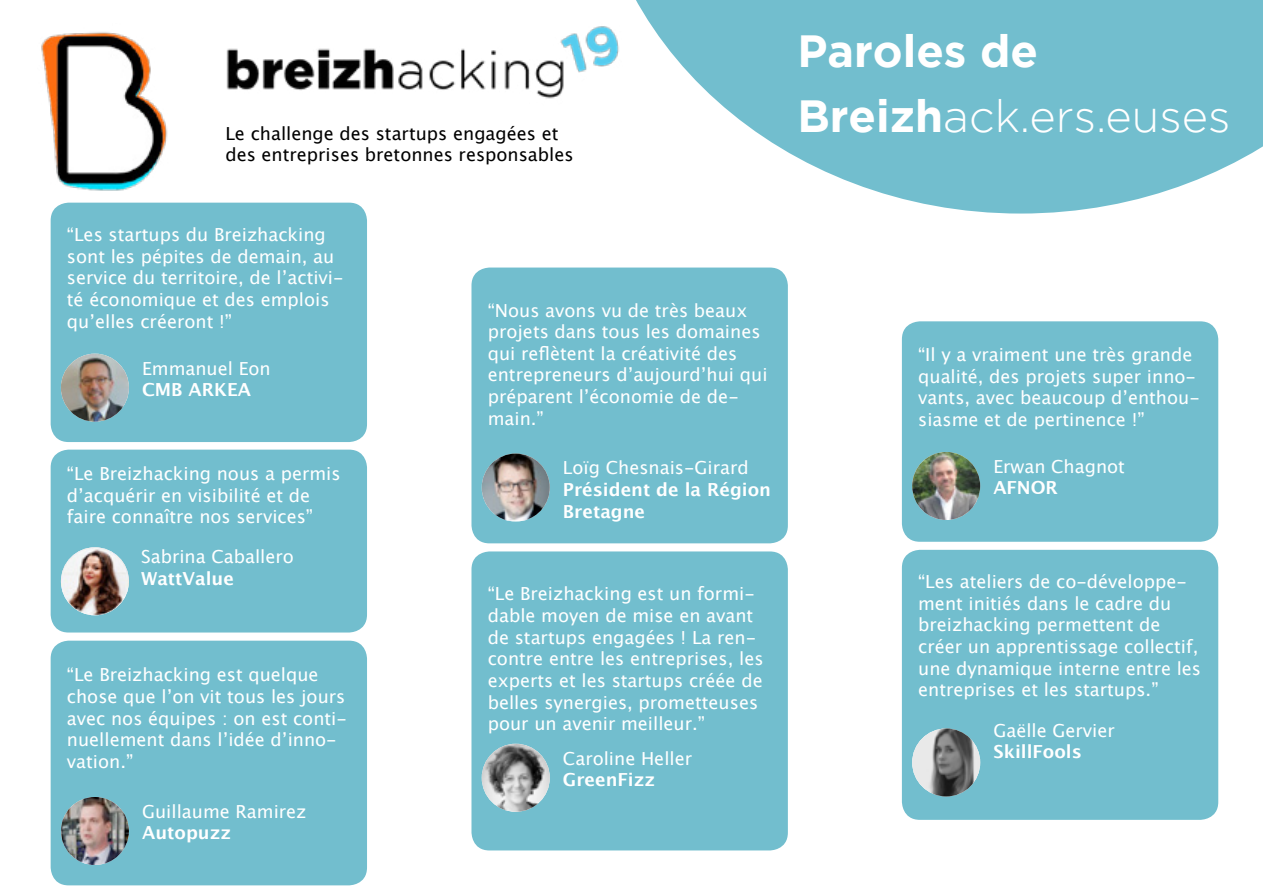
<style>
.page{position:relative;width:1263px;height:893px;background:#fff}
.page>*{position:absolute;margin:0;border:0;box-sizing:border-box;transform-origin:0 0}
.t1{font:700 45px/64.8px "Gotham";color:#fff}
.t2{font:18px/21.6px "Lucida Grande";color:#fff}
.t3{font:700 18px/21.6px "Lucida Grande";color:#fff}
.t4{font:18px/21.6px "Lucida Grande";color:#000}
.s1{font-weight:300}
</style>
<div class="page">
<svg style="left:636px;top:0;width:627px;height:214px;fill:#72bece"></svg>
<div style="left:471px;top:268px;width:317px;height:275px;background:#72bece;border-radius:18px"></div>
<div style="left:51px;top:641px;width:316px;height:244px;background:#72bece;border-radius:18px"></div>
<div style="left:51px;top:450px;width:316px;height:182px;background:#72bece;border-radius:18px"></div>
<div style="left:902px;top:550px;width:316px;height:270px;background:#72bece;border-radius:18px"></div>
<div style="left:471px;top:551px;width:317px;height:299px;background:#72bece;border-radius:18px"></div>
<div style="left:902px;top:321px;width:316px;height:221px;background:#72bece;border-radius:18px"></div>
<img style="left:482px;top:453px;width:68px;height:67px">
<img style="left:61px;top:797px;width:68px;height:68px;border-radius:34px">
<img style="left:61px;top:547px;width:68px;height:68px;border-radius:34px">
<img style="left:912px;top:728px;width:68px;height:68px;border-radius:34px">
<img style="left:482px;top:744px;width:68px;height:68px;border-radius:34px">
<img style="left:912px;top:452px;width:68px;height:68px;border-radius:34px">
<img style="left:41px;top:32px;width:127px;height:159px">
<img style="left:226px;top:26px;width:393px;height:73px">
<div style="left:51px;top:203px;width:316px;height:239px;background:#72bece;border-radius:18px"></div>
<img style="left:61px;top:354px;width:68px;height:68px;border-radius:34px">
<p class="t4" style="left:225px;top:123px;width:350px">Le challenge des startups engagées et des entreprises bretonnes responsables</p>
<p class="t2" style="left:67px;top:224px;width:278px">“Les startups du Breizhacking sont les pépites de demain, au service du territoire, de l’activi&shy;té économique et des emplois qu’elles créeront !”</p>
<p class="t2" style="left:142px;top:358px;width:130px">Emmanuel Eon</p>
<p class="t3" style="left:142px;top:379px;width:110px">CMB ARKEA</p>
<p class="t2" style="left:67px;top:463px;width:275px">“Le Breizhacking nous a permis d’acquérir en visibilité et de faire connaître nos services”</p>
<p class="t2" style="left:141px;top:546px;width:154px">Sabrina Caballero</p>
<p class="t3" style="left:141px;top:567px;width:94px">WattValue</p>
<p class="t2" style="left:67px;top:664px;width:282px">“Le Breizhacking est quelque chose que l’on vit tous les jours avec nos équipes : on est conti&shy;nuellement dans l’idée d’inno&shy;vation.”</p>
<p class="t2" style="left:142px;top:801px;width:166px">Guillaume Ramirez</p>
<p class="t3" style="left:142px;top:822px;width:90px">Autopuzz</p>
<p class="t2" style="left:488px;top:300px;width:281px">“Nous avons vu de très beaux projets dans tous les domaines qui reflètent la créativité des entrepreneurs d’aujourd’hui qui préparent l’économie de de&shy;main.”</p>
<p class="t2" style="left:563px;top:457px;width:187px">Loïg Chesnais-Girard</p>
<p class="t3" style="left:563px;top:479px;width:210px">Président de la Région<br>Bretagne</p>
<p class="t2" style="left:488px;top:583px;width:277px">“Le Breizhacking est un formi&shy;dable moyen de mise en avant de startups engagées ! La ren&shy;contre entre les entreprises, les experts et les startups créée de belles synergies, prometteuses pour un avenir meilleur.”</p>
<p class="t2" style="left:563px;top:748px;width:131px">Caroline Heller</p>
<p class="t3" style="left:563px;top:769px;width:93px">GreenFizz</p>
<h1 class="t1" style="left:797px;top:17px;width:434px">Paroles de<br>Breizh<span class="s1">ack.ers.euses</span></h1>
<p class="t2" style="left:918px;top:344px;width:283px">“Il y a vraiment une très grande qualité, des projets super inno&shy;vants, avec beaucoup d’enthou&shy;siasme et de pertinence !”</p>
<p class="t2" style="left:993px;top:456px;width:133px">Erwan Chagnot</p>
<p class="t3" style="left:993px;top:477px;width:66px">AFNOR</p>
<p class="t2" style="left:918px;top:571px;width:284px">“Les ateliers de co-développe&shy;ment initiés dans le cadre du breizhacking permettent de créer un apprentissage collectif, une dynamique interne entre les entreprises et les startups.”</p>
<p class="t2" style="left:993px;top:720px;width:123px">Gaëlle Gervier</p>
<p class="t3" style="left:993px;top:741px;width:90px">SkillFools</p>
</div>
